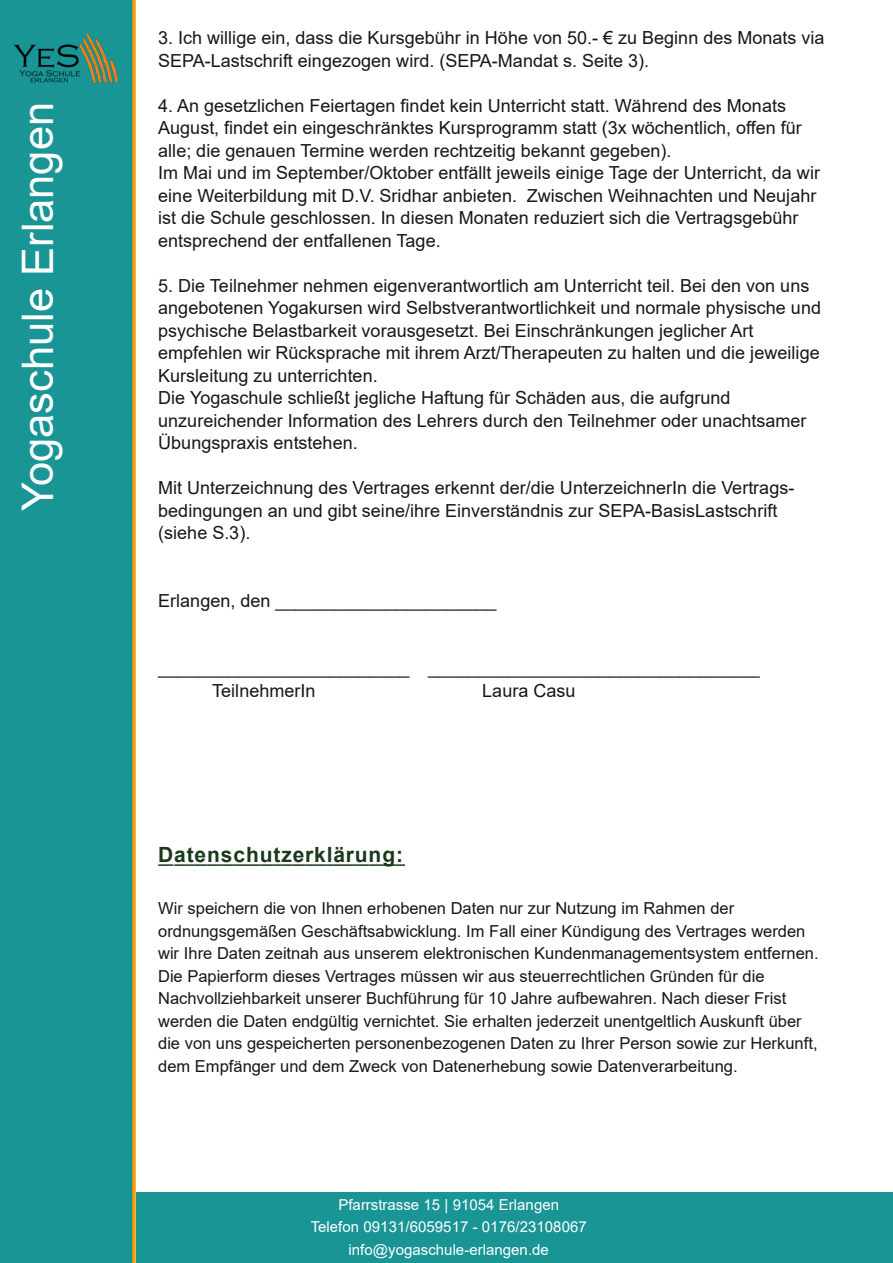
<style>
.page{position:relative;width:893px;height:1263px;background:#fff}
.page>*{position:absolute;margin:0;border:0;box-sizing:border-box;transform-origin:0 0}
.t1{font:43.5px "Arial";color:#fff}
.t2{font:700 21px "Arial";letter-spacing:.04em;color:#1b391b}
.t3{font:18px/22.5px "Arial";color:#181715}
.t4{font:16.5px/22.5px "Arial";color:#181715}
.t5{font:15px/22.5px "Arial";letter-spacing:.005em;color:#fff;text-align:center}
</style>
<div class="page">
<div style="left:0;top:0;width:136px;height:1263px;background:#1a9596"></div>
<div style="left:136px;top:1192px;width:757px;height:71px;background:#1a9596"></div>
<img style="left:14px;top:31px;width:105px;height:56px">
<svg style="left:158px;top:864px;width:247px;height:2px"></svg>
<h1 class="t1" style="left:14px;top:511px;width:410px;rotate:-90deg">Yogaschule Erlangen</h1>
<p class="t3" style="left:158px;top:27px;width:668px">3. Ich willige ein, dass die Kursgebühr in Höhe von 50.- € zu Beginn des Monats via<br>SEPA-Lastschrift eingezogen wird. (SEPA-Mandat s. Seite 3).</p>
<p class="t3" style="left:158px;top:94px;width:663px">4. An gesetzlichen Feiertagen findet kein Unterricht statt. Während des Monats August, findet ein eingeschränktes Kursprogramm statt (3x wöchentlich, offen für alle; die genauen Termine werden rechtzeitig bekannt gegeben).<br>Im Mai und im September/Oktober entfällt jeweils einige Tage der Unterricht, da wir eine Weiterbildung mit D.V. Sridhar anbieten. Zwischen Weihnachten und Neujahr ist die Schule geschlossen. In diesen Monaten reduziert sich die Vertragsgebühr entsprechend der entfallenen Tage.</p>
<p class="t3" style="left:158px;top:274px;width:664px">5. Die Teilnehmer nehmen eigenverantwortlich am Unterricht teil. Bei den von uns angebotenen Yogakursen wird Selbstverantwortlichkeit und normale physische und psychische Belastbarkeit vorausgesetzt. Bei Einschränkungen jeglicher Art empfehlen wir Rücksprache mit ihrem Arzt/Therapeuten zu halten und die jeweilige Kursleitung zu unterrichten.<br>Die Yogaschule schließt jegliche Haftung für Schäden aus, die aufgrund unzureichender Information des Lehrers durch den Teilnehmer oder unachtsamer Übungspraxis entstehen.</p>
<p class="t3" style="left:158px;top:477px;width:638px">Mit Unterzeichnung des Vertrages erkennt der/die UnterzeichnerIn die Vertrags&shy;bedingungen an und gibt seine/ihre Einverständnis zur SEPA-BasisLastschrift (siehe S.3).</p>
<p class="t3" style="left:158px;top:589px;width:340px">Erlangen, den ______________________</p>
<p class="t3" style="left:212px;top:657px;width:549px;text-indent:-54px">_________________________ _________________________________<br>TeilnehmerIn</p>
<p class="t3" style="left:482px;top:679px;width:95px">Laura Casu</p>
<p class="t2" style="left:158px;top:843px;width:246px">Datenschutzerklärung:</p>
<p class="t4" style="left:158px;top:897px;width:662px">Wir speichern die von Ihnen erhobenen Daten nur zur Nutzung im Rahmen der ordnungsgemäßen Geschäftsabwicklung. Im Fall einer Kündigung des Vertrages werden wir Ihre Daten zeitnah aus unserem elektronischen Kundenmanagementsystem entfernen.<br>Die Papierform dieses Vertrages müssen wir aus steuerrechtlichen Gründen für die Nachvollziehbarkeit unserer Buchführung für 10 Jahre aufbewahren. Nach dieser Frist werden die Daten endgültig vernichtet. Sie erhalten jederzeit unentgeltlich Auskunft über die von uns gespeicherten personenbezogenen Daten zu Ihrer Person sowie zur Herkunft, dem Empfänger und dem Zweck von Datenerhebung sowie Datenverarbeitung.</p>
<p class="t5" style="left:311px;top:1193px;width:278px">Pfarrstrasse 15 | 91054 Erlangen<br>Telefon 09131/6059517 - 0176/23108067 info@yogaschule-erlangen.de</p>
</div>
